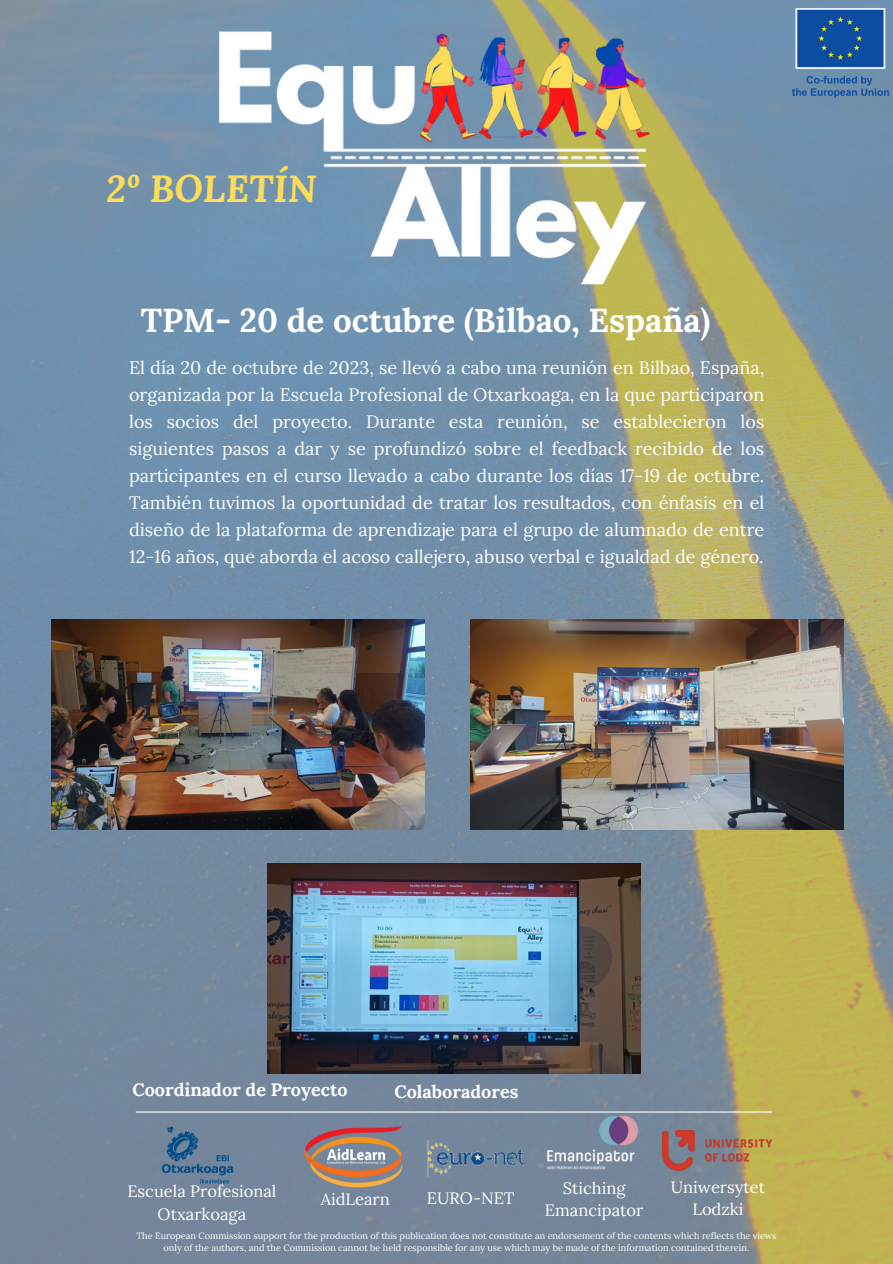
<style>
.page{position:relative;width:893px;height:1264px;background:#fff}
.page>*{position:absolute;margin:0;border:0;box-sizing:border-box;transform-origin:0 0}
.t1{font:italic 700 37.5px "Lora";color:#fcdc59}
.t2{font:700 33px "Lora";color:#fff}
.t3{font:18px/27px "Lora";color:#fff;text-align:justify}
.t4{font:700 18px "Lora";color:#fff}
.t5{font:16.5px/22.5px "Lora";color:#fff;text-align:center}
.t6{font:9.15px/12.1px "Lora";color:#fff;text-align:center}
</style>
<div class="page">
<img style="left:0;top:0;width:892px;height:1263px">
<img style="left:787px;top:0;width:105px;height:107px">
<img style="left:199px;top:0;width:470px;height:424px">
<img style="left:300px;top:1123px;width:106px;height:65px">
<img style="left:662px;top:1130px;width:109px;height:40px">
<img style="left:425px;top:1107px;width:102px;height:103px">
<img style="left:546px;top:1115px;width:92px;height:54px">
<hr style="left:136px;top:1111px;width:636px;height:1px;background:#fff">
<img style="left:157px;top:1123px;width:81px;height:61px">
<img style="left:52px;top:619px;width:372px;height:210px">
<img style="left:267px;top:863px;width:373px;height:210px">
<img style="left:470px;top:619px;width:373px;height:210px">
<p class="t1" style="left:106px;top:163px;width:212px">2º BOLETÍN</p>
<h5 class="t2" style="left:141px;top:299px;width:571px">TPM- 20 de octubre (Bilbao, España)</h5>
<h5 class="t3" style="left:129px;top:354px;width:636px">El día 20 de octubre de 2023, se llevó a cabo una reunión en Bilbao, España, organizada por la Escuela Profesional de Otxarkoaga, en la que participaron los socios del proyecto. Durante esta reunión, se establecieron los siguientes pasos a dar y se profundizó sobre el feedback recibido de los participantes en el curso llevado a cabo durante los días 17-19 de octubre.<br>También tuvimos la oportunidad de tratar los resultados, con énfasis en el diseño de la plataforma de aprendizaje para el grupo de alumnado de entre 12-16 años, que aborda el acoso callejero, abuso verbal e igualdad de género.</h5>
<h3 class="t4" style="left:132px;top:1078px;width:217px">Coordinador de Proyecto</h3>
<h5 class="t4" style="left:394px;top:1080px;width:126px">Colaboradores</h5>
<p class="t5" style="left:127px;top:1180px;width:150px">Escuela Profesional<br>Otxarkoaga</p>
<p class="t5" style="left:321px;top:1187px;width:70px">AidLearn</p>
<p class="t5" style="left:427px;top:1186px;width:89px">EURO-NET</p>
<p class="t5" style="left:670px;top:1175px;width:96px">Uniwersytet<br>Lodzki</p>
<h5 class="t5" style="left:545px;top:1176px;width:100px">Stiching<br>Emancipator</h5>
<p class="t6" style="left:136px;top:1229px;width:641px">The European Commission support for the production of this publication does not constitute an endorsement of the contents which reflects the views only of the authors, and the Commission cannot be held responsible for any use which may be made of the information contained therein.</p>
</div>
